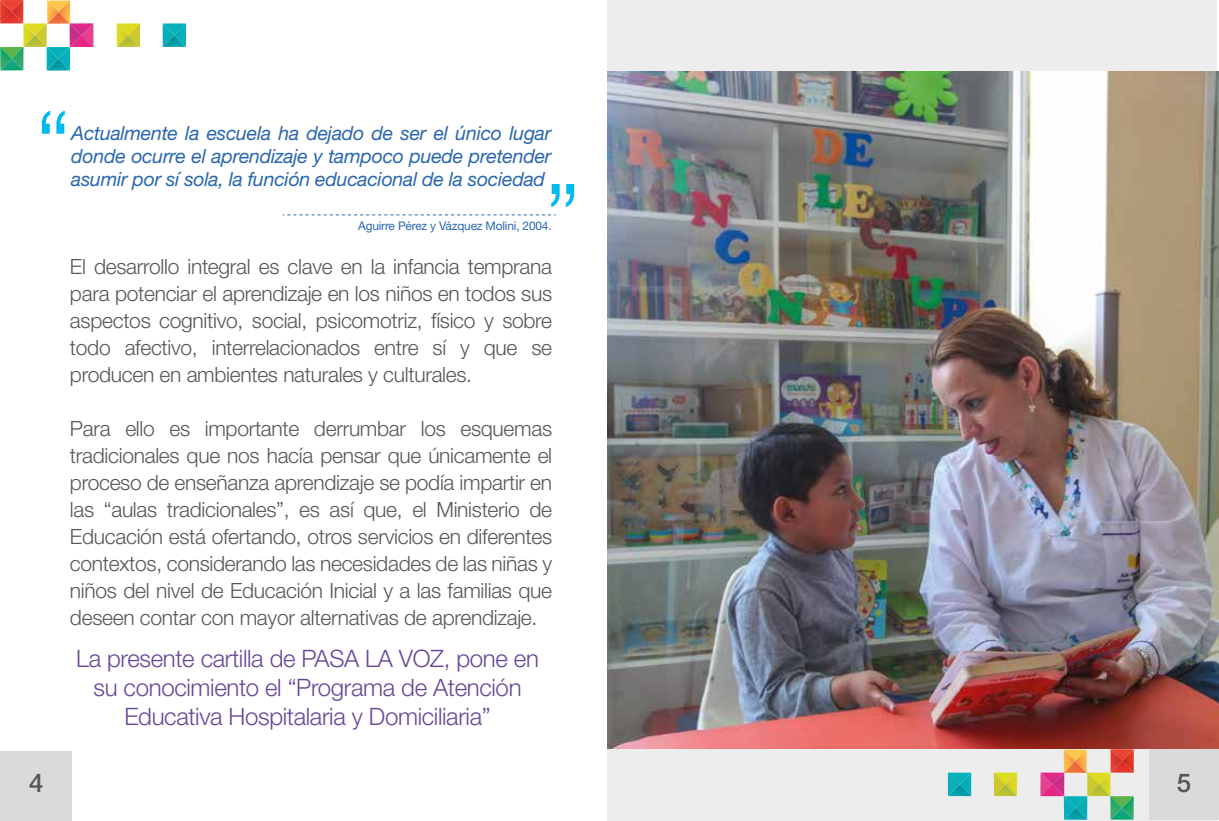
<style>
.page{position:relative;width:1219px;height:821px;background:#fff}
.page>*{position:absolute;margin:0;border:0;box-sizing:border-box;transform-origin:0 0}
.t1{font:300 94.5px "Helvetica Neue LT Std";color:#00b9ee}
.t2{font:500 25.8px "Helvetica Neue LT Std";color:#575756}
.t3{font:300 24px/28.8px "Helvetica Neue LT Std";letter-spacing:-.015em;color:#674897;text-align:center}
.t4{font:300 21px/27px "Helvetica Neue LT Std";letter-spacing:-.015em;color:#575756;text-align:justify}
.t5{font:italic 19.5px/23.4px "Helvetica Neue LT Std";letter-spacing:-.015em;color:#2966b0}
.t6{font:11.85px "Helvetica Neue LT Std";letter-spacing:-.015em;color:#2966b0}
</style>
<div class="page">
<div style="left:607px;top:748px;width:610px;height:72px;background:#ededed"></div>
<svg style="left:163px;top:23px;width:23px;height:24px"></svg>
<svg style="left:117px;top:23px;width:23px;height:24px"></svg>
<svg style="left:0;top:0;width:94px;height:71px"></svg>
<svg style="left:948px;top:772px;width:23px;height:23px"></svg>
<svg style="left:994px;top:772px;width:23px;height:23px"></svg>
<svg style="left:1040px;top:749px;width:94px;height:70px"></svg>
<div style="left:1150px;top:748px;width:69px;height:71px;background:#dadada"></div>
<div style="left:607px;top:0;width:610px;height:72px;background:#ededed"></div>
<div style="left:0;top:751px;width:72px;height:69px;background:#dadada"></div>
<svg style="left:283px;top:214px;width:273px;height:1px"></svg>
<img style="left:608px;top:71px;width:611px;height:676px">
<h1 class="t1" style="left:36px;top:87px;width:36px">“</h1>
<p class="t5" style="left:71px;top:120px;width:482px">Actualmente la escuela ha dejado de ser el único lugar donde ocurre el aprendizaje y tampoco puede pretender</p>
<p class="t5" style="left:71px;top:167px;width:475px">asumir por sí sola, la función educacional de la sociedad</p>
<h1 class="t1" style="left:580px;top:231px;width:36px;rotate:-180deg">“</h1>
<p class="t6" style="left:358px;top:218px;width:195px">Aguirre Pérez y Vázquez Molini, 2004.</p>
<p class="t4" style="left:70px;top:252px;width:484px">El desarrollo integral es clave en la infancia temprana para potenciar el aprendizaje en los niños en todos sus aspectos cognitivo, social, psicomotriz, físico y sobre todo afectivo, interrelacionados entre sí y que se producen en ambientes naturales y culturales.</p>
<p class="t4" style="left:70px;top:414px;width:484px">Para ello es importante derrumbar los esquemas tradicionales que nos hacía pensar que únicamente el proceso de enseñanza aprendizaje se podía impartir en las “aulas tradicionales”, es así que, el Ministerio de Educación está ofertando, otros servicios en diferentes contextos, considerando las necesidades de las niñas y niños del nivel de Educación Inicial y a las familias que deseen contar con mayor alternativas de aprendizaje.</p>
<p class="t3" style="left:76px;top:643px;width:464px">La presente cartilla de PASA LA VOZ, pone en su conocimiento el “Programa de Atención<br>Educativa Hospitalaria y Domiciliaria”</p>
<p class="t2" style="left:29px;top:767px;width:16px">4</p>
<p class="t2" style="left:1177px;top:767px;width:16px">5</p>
</div>
